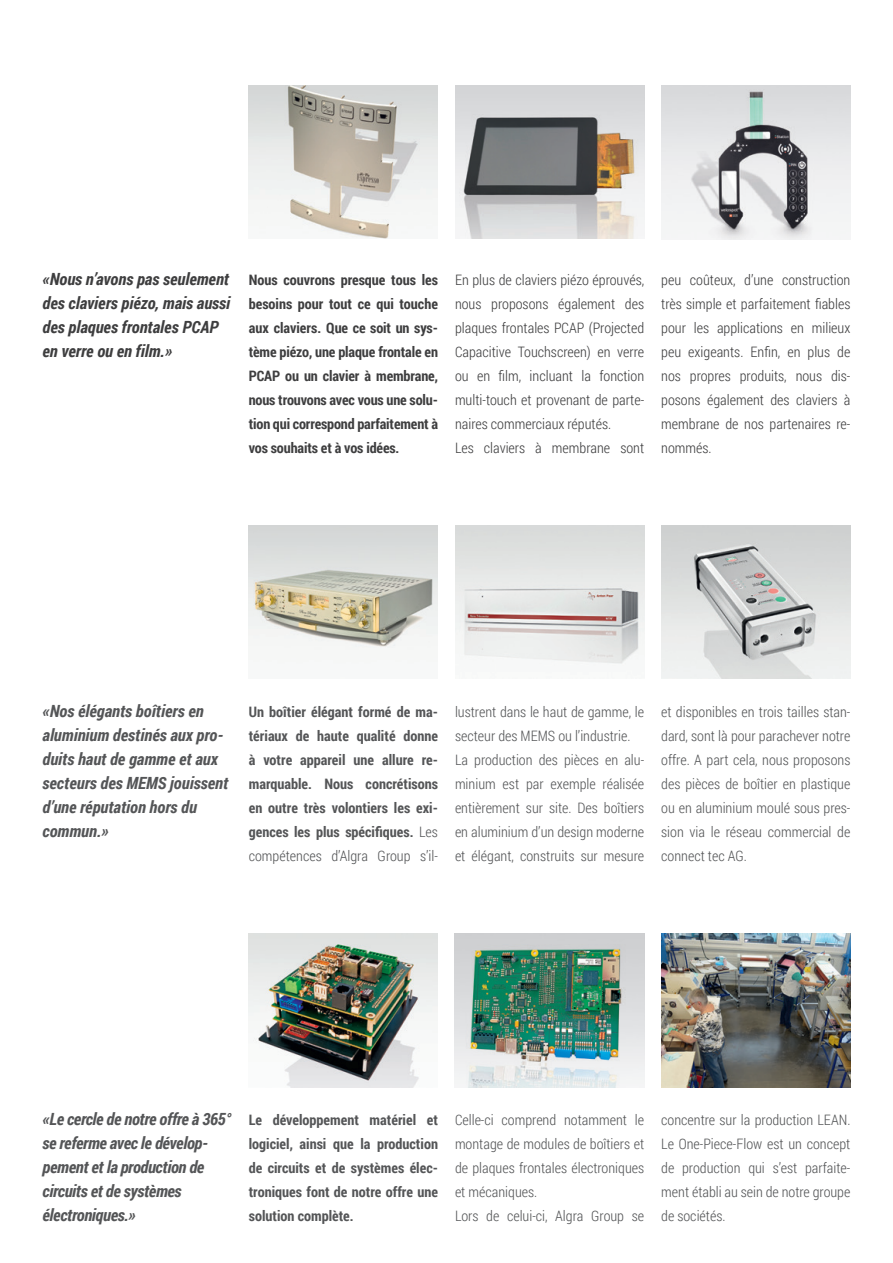
<style>
.page{position:relative;width:893px;height:1263px;background:#fff}
.page>*{position:absolute;margin:0;border:0;box-sizing:border-box;transform-origin:0 0}
.t1{font:italic 700 16.8px/24px "Roboto Condensed";color:#545557}
.t2{font:italic 700 16.8px/24px "Roboto Condensed";letter-spacing:-.02em;color:#545557}
.t3{font:italic 700 16.8px/24px "Roboto Condensed";color:#3e3e3f}
.t4{font:300 14.4px/24px "Roboto Condensed";color:#545557}
.t5{font:300 14.4px/24px "Roboto Condensed";color:#3e3e3f}
.t6{font:700 14.4px/24px "Roboto Condensed";color:#545557;text-align:justify}
.t7{font:700 14.4px/24px "Roboto Condensed";letter-spacing:-.01em;color:#3e3e3f;text-align:justify}
.s1{font-weight:300}
</style>
<div class="page">
<img style="left:249px;top:85px;width:189px;height:154px">
<img style="left:455px;top:85px;width:189px;height:154px">
<img style="left:661px;top:85px;width:189px;height:154px">
<img style="left:249px;top:525px;width:189px;height:123px">
<img style="left:455px;top:525px;width:189px;height:139px">
<img style="left:661px;top:525px;width:189px;height:154px">
<img style="left:249px;top:933px;width:189px;height:154px">
<img style="left:455px;top:933px;width:189px;height:154px">
<img style="left:661px;top:933px;width:189px;height:154px">
<p class="t3" style="left:43px;top:266px;width:189px">«Nous n’avons pas seulement des claviers piézo, mais aussi des plaques frontales PCAP en verre ou en film.»</p>
<p class="t7" style="left:249px;top:267px;width:191px">Nous couvrons presque tous les besoins pour tout ce qui touche aux claviers. Que ce soit un sys&shy;tème piézo, une plaque frontale en PCAP ou un clavier à membrane, nous trouvons avec vous une solu&shy;tion qui correspond parfaitement à vos souhaits et à vos idées.</p>
<p class="t5" style="left:455px;top:267px;width:191px">En plus de claviers piézo éprouvés, nous proposons également des plaques frontales PCAP (Projected<br>Capacitive Touchscreen) en verre ou en film, incluant la fonction multi-touch et provenant de parte&shy;naires commerciaux réputés.<br>Les claviers à membrane sont</p>
<p class="t5" style="left:661px;top:267px;width:191px;text-align:justify">peu coûteux, d’une construction très simple et parfaitement fiables pour les applications en milieux peu exigeants. Enfin, en plus de nos propres produits, nous dis&shy;posons également des claviers à membrane de nos partenaires re&shy;nommés.</p>
<p class="t1" style="left:43px;top:698px;width:187px">«Nos élégants boîtiers en aluminium destinés aux pro&shy;duits haut de gamme et aux secteurs des MEMS jouissent d’une réputation hors du commun.»</p>
<p class="t6" style="left:249px;top:699px;width:191px">Un boîtier élégant formé de ma&shy;tériaux de haute qualité donne à votre appareil une allure re&shy;marquable. Nous concrétisons en outre très volontiers les exi&shy;gences les plus spécifiques. <span class="s1">Les compétences d’Algra Group s’il-</span></p>
<p class="t4" style="left:455px;top:699px;width:191px">lustrent dans le haut de gamme, le secteur des MEMS ou l’industrie.<br>La production des pièces en alu&shy;minium est par exemple réalisée entièrement sur site. Des boîtiers en aluminium d’un design moderne et élégant, construits sur mesure</p>
<p class="t4" style="left:661px;top:699px;width:191px;text-align:justify">et disponibles en trois tailles stan&shy;dard, sont là pour parachever notre offre. A part cela, nous proposons des pièces de boîtier en plastique ou en aluminium moulé sous pres&shy;sion via le réseau commercial de connect tec AG.</p>
<p class="t2" style="left:43px;top:1106px;width:190px">«Le cercle de notre offre à 365° se referme avec le dévelop&shy;pement et la production de circuits et de systèmes électroniques.»</p>
<p class="t6" style="left:249px;top:1107px;width:191px">Le développement matériel et logiciel, ainsi que la production de circuits et de systèmes élec&shy;troniques font de notre offre une solution complète.</p>
<p class="t4" style="left:455px;top:1107px;width:191px">Celle-ci comprend notamment le montage de modules de boîtiers et de plaques frontales électroniques et mécaniques.<br>Lors de celui-ci, Algra Group se</p>
<p class="t4" style="left:661px;top:1107px;width:191px;text-align:justify">concentre sur la production LEAN.<br>Le One-Piece-Flow est un concept de production qui s’est parfaite&shy;ment établi au sein de notre groupe de sociétés.</p>
</div>
